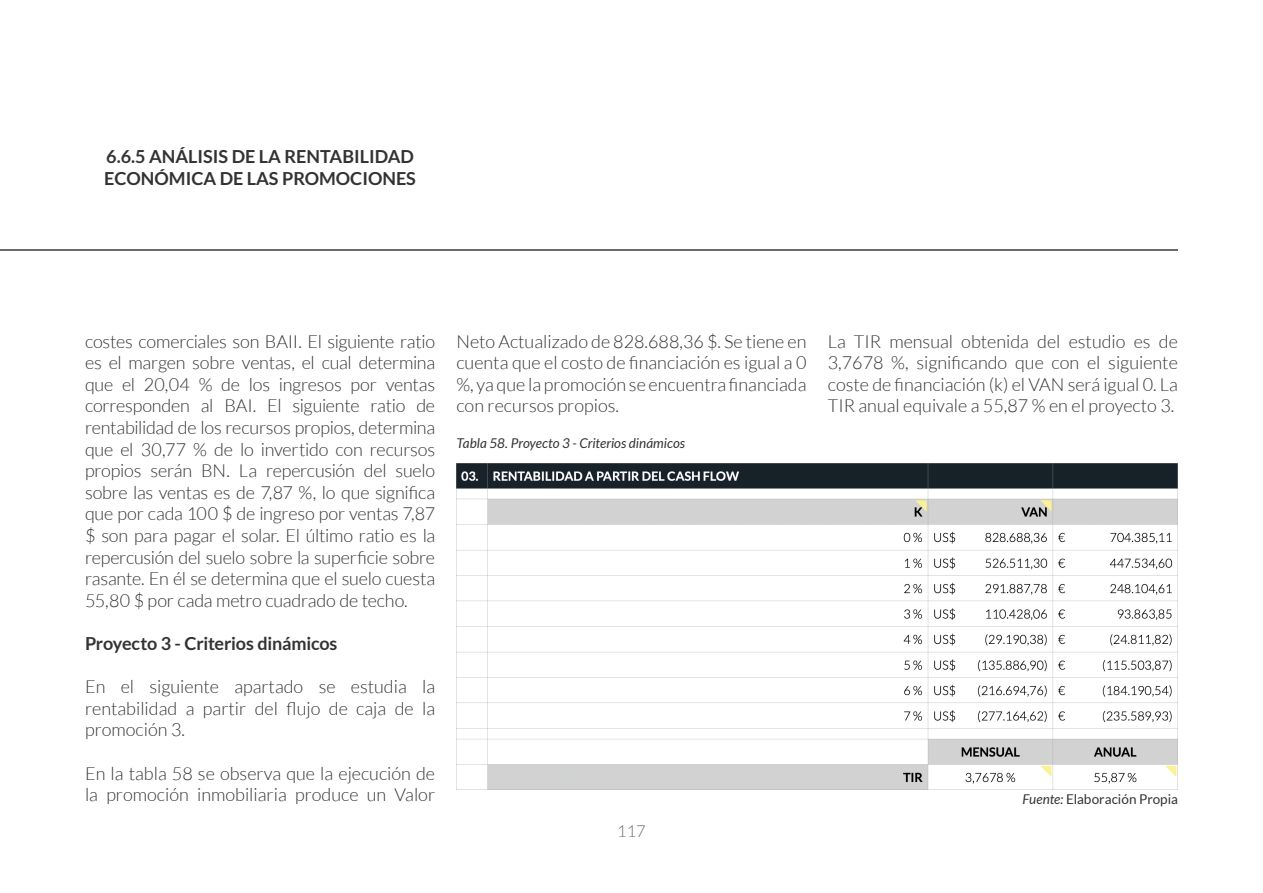
<style>
.page{position:relative;width:1263px;height:893px;background:#fff}
.page>*{position:absolute;margin:0;border:0;box-sizing:border-box;transform-origin:0 0}
.t1{font:300 18px/21.6px "Lato";color:#333;text-align:justify}
.t2{font:700 18px/21.6px "Lato";color:#333}
.t3{font:300 16.5px "Lato";color:#6a6a6a}
.t4{font:italic 13.5px "Lato";color:#333}
.t5{font:13.5px "Lato";color:#333}
.s1{font-style:italic}
</style>
<div class="page">
<hr style="left:0;top:250px;width:1178px;height:1px;background:#6a6a6a">
<img style="left:456px;top:464px;width:722px;height:326px">
<p class="t2" style="left:104px;top:145px;width:313px">6.6.5 ANÁLISIS DE LA RENTABILIDAD<br>ECONÓMICA DE LAS PROMOCIONES</p>
<p class="t1" style="left:85px;top:330px;width:352px">costes comerciales son BAII. El siguiente ratio es el margen sobre ventas, el cual determina que el 20,04 % de los ingresos por ventas corresponden al BAI. El siguiente ratio de rentabilidad de los recursos propios, determina que el 30,77 % de lo invertido con recursos propios serán BN. La repercusión del suelo sobre las ventas es de 7,87 %, lo que significa que por cada 100 $ de ingreso por ventas 7,87 $ son para pagar el solar. El último ratio es la repercusión del suelo sobre la superficie sobre rasante. En él se determina que el suelo cuesta 55,80 $ por cada metro cuadrado de techo.</p>
<p class="t2" style="left:85px;top:632px;width:254px">Proyecto 3 - Criterios dinámicos</p>
<p class="t1" style="left:85px;top:676px;width:352px">En el siguiente apartado se estudia la rentabilidad a partir del flujo de caja de la promoción 3.</p>
<p class="t1" style="left:85px;top:762px;width:352px">En la tabla 58 se observa que la ejecución de la promoción inmobiliaria produce un Valor</p>
<p class="t1" style="left:456px;top:330px;width:352px">Neto Actualizado de 828.688,36 $. Se tiene en cuenta que el costo de financiación es igual a 0 %, ya que la promoción se encuentra financiada con recursos propios.</p>
<p class="t1" style="left:828px;top:330px;width:352px">La TIR mensual obtenida del estudio es de 3,7678 %, significando que con el siguiente coste de financiación (k) el VAN será igual 0. La TIR anual equivale a 55,87 % en el proyecto 3.</p>
<p class="t4" style="left:456px;top:436px;width:230px">Tabla 58. Proyecto 3 - Criterios dinámicos</p>
<p class="t3" style="left:617px;top:822px;width:30px">117</p>
<p class="t5" style="left:1022px;top:792px;width:157px"><span class="s1">Fuente:</span> Elaboración Propia</p>
</div>
